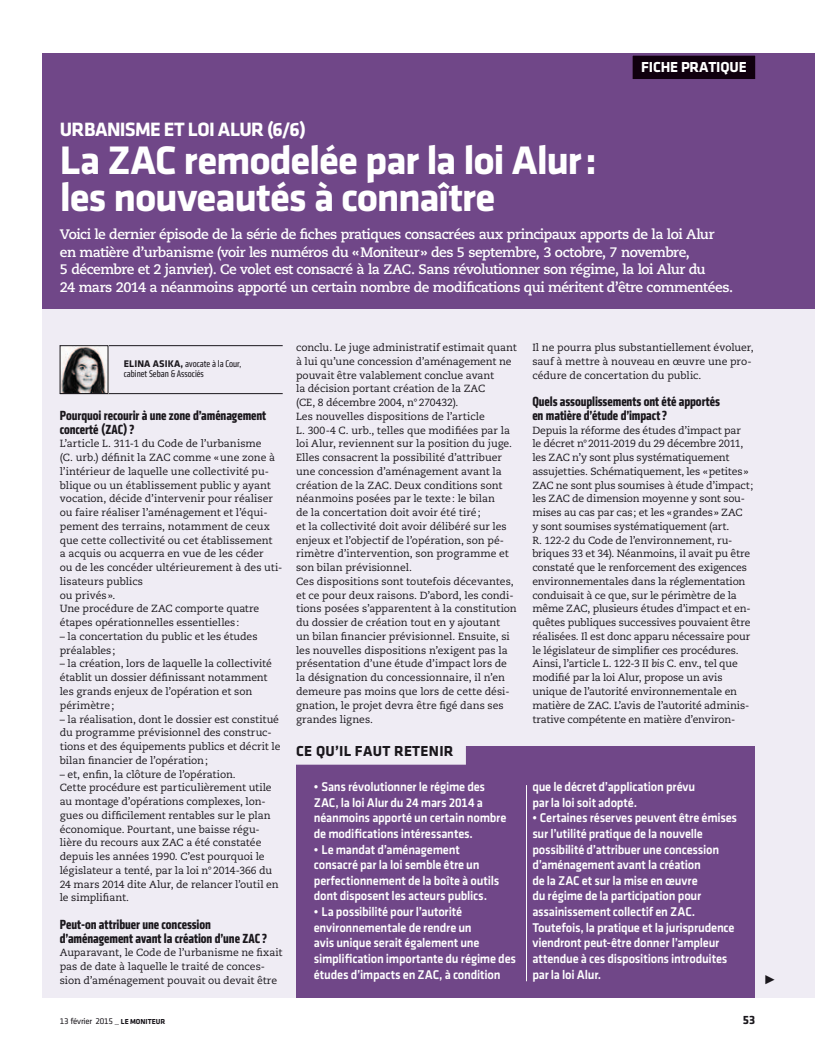
<style>
.page{position:relative;width:815px;height:1053px;background:#fff}
.page>*{position:absolute;margin:0;border:0;box-sizing:border-box;transform-origin:0 0}
.TITRE{font:700 41.25px/37.5px "Klavika";letter-spacing:-.03em;color:#fff}
.SURTITRE{font:700 20px "Klavika";letter-spacing:-.03em;color:#fff}
.retenir_TITRE{font:700 15px "Klavika";letter-spacing:.02em;color:#1a171c}
.Rubrique{font:700 15px "Klavika";letter-spacing:-.01em;color:#fff}
.CHAPEAU{font:700 13.75px/17.5px "Caecilia LT Std";letter-spacing:-.035em;color:#fff}
.INTER{font:700 condensed 13.75px/13.8px "Klavika";letter-spacing:-.005em;color:#1a171c}
.retenir_TEXTE_pusse{font:13.12px/15.6px "Klavika Medium TF";letter-spacing:-.015em;color:#fff;scale:.95 1}
.t1{font:700 12.5px "Klavika";color:#1a171c}
.TEXTE{font:10.38px/13.8px "Caecilia LT Std";letter-spacing:-.01em;color:#1a171c}
.SIGNATURE_interven{font:condensed 10px/10px "Klavika";color:#1a171c}
.t2{font:8.75px "Klavika Regular TF";letter-spacing:-.025em;color:#1a171c}
.s1{font-weight:700;font-stretch:normal}
.s2{font-style:italic}
.s3{font-size:10px}
.s4{font-family:"Klavika";font-weight:700;font-size:7.5px}
</style>
<div class="page">
<div style="left:42px;top:53px;width:773px;height:256px;background:#704788"></div>
<div style="left:42px;top:309px;width:773px;height:688px;background:#efecf4"></div>
<hr style="left:60px;top:345px;width:223px;height:1px;background:#1a171c">
<hr style="left:60px;top:393px;width:223px;height:1px;background:#1a171c">
<div style="left:296px;top:745px;width:459px;height:252px;background:#704788"></div>
<div style="left:294px;top:741px;width:172px;height:23px;background:#efecf4"></div>
<hr style="left:526px;top:785px;width:1px;height:196px;background:#fff">
<div style="left:631px;top:54px;width:125px;height:26px;background:#10000e"></div>
<div style="left:630px;top:53px;width:128px;height:28px;border:2px solid #704788"></div>
<img style="left:62px;top:347px;width:44px;height:44px">
<div style="left:60px;top:345px;width:48px;height:48px;border:1px solid #1a171c"></div>
<p class="Rubrique" style="left:641px;top:59px;width:107px">FICHE PRATIQUE</p>
<p class="SURTITRE" style="left:60px;top:118px;width:247px">URBANISME ET LOI ALUR (6/6)</p>
<p class="TITRE" style="left:60px;top:141px;width:538px">La ZAC remodelée par la loi Alur: les nouveautés à connaître</p>
<p class="CHAPEAU" style="left:60px;top:226px;width:675px">Voici le dernier épisode de la série de fiches pratiques consacrées aux principaux apports de la loi Alur en matière d’urbanisme (voir les numéros du «Moniteur» des 5 septembre, 3 octobre, 7 novembre,<br>5 décembre et 2 janvier). Ce volet est consacré à la ZAC. Sans révolutionner son régime, la loi Alur du<br>24 mars 2014 a néanmoins apporté un certain nombre de modifications qui méritent d’être commentées.</p>
<p class="SIGNATURE_interven" style="left:124px;top:359px;width:119px"><span class="s1">ELINA ASIKA,</span> avocate à la Cour, cabinet Seban &amp; Associés</p>
<p class="INTER" style="left:60px;top:408px;width:208px">Pourquoi recourir à une zone d’aménagement concerté (ZAC)?</p>
<p class="TEXTE" style="left:60px;top:437px;width:224px">L’article L. 311-1 du Code de l’urbanisme<br>(C. urb.) définit la ZAC comme «une zone à l’intérieur de laquelle une collectivité pu&shy;blique ou un établissement public y ayant vocation, décide d’intervenir pour réaliser ou faire réaliser l’aménagement et l’équi&shy;pement des terrains, notamment de ceux que cette collectivité ou cet établissement<br>a acquis ou acquerra en vue de les céder<br>ou de les concéder ultérieurement à des uti&shy;lisateurs publics<br>ou privés».</p>
<p class="TEXTE" style="left:60px;top:602px;width:201px">Une procédure de ZAC comporte quatre étapes opérationnelles essentielles:</p>
<p class="TEXTE" style="left:60px;top:629px;width:199px">– la concertation du public et les études préalables;</p>
<p class="TEXTE" style="left:60px;top:657px;width:214px">– la création, lors de laquelle la collectivité établit un dossier définissant notamment les grands enjeux de l’opération et son périmètre;</p>
<p class="TEXTE" style="left:60px;top:712px;width:222px">– la réalisation, dont le dossier est constitué du programme prévisionnel des construc&shy;tions et des équipements publics et décrit le bilan financier de l’opération;</p>
<p class="TEXTE" style="left:60px;top:767px;width:177px">– et, enfin, la clôture de l’opération.</p>
<p class="TEXTE" style="left:60px;top:781px;width:220px">Cette procédure est particulièrement utile au montage d’opérations complexes, lon&shy;gues ou difficilement rentables sur le plan économique. Pourtant, une baisse régu&shy;lière du recours aux ZAC a été constatée depuis les années 1990. C’est pourquoi le législateur a tenté, par la loi n°2014-366 du 24 mars 2014 dite Alur, de relancer l’outil en le simplifiant.</p>
<p class="INTER" style="left:60px;top:917px;width:209px">Peut-on attribuer une concession d’aménagement avant la création d’une ZAC ?</p>
<p class="TEXTE" style="left:60px;top:946px;width:224px">Auparavant, le Code de l’urbanisme ne fixait pas de date à laquelle le traité de conces&shy;sion d’aménagement pouvait ou devait être</p>
<p class="TEXTE" style="left:296px;top:341px;width:222px">conclu. Le juge administratif estimait quant à lui qu’une concession d’aménagement ne pouvait être valablement conclue avant<br>la décision portant création de la ZAC<br>(CE, 8 décembre 2004, n°270432).</p>
<p class="TEXTE" style="left:296px;top:409px;width:217px">Les nouvelles dispositions de l’article<br>L. 300-4 C. urb., telles que modifiées par la loi Alur, reviennent sur la position du juge.<br>Elles consacrent la possibilité d’attribuer une concession d’aménagement avant la création de la ZAC. Deux conditions sont néanmoins posées par le texte: le bilan<br>de la concertation doit avoir été tiré;<br>et la collectivité doit avoir délibéré sur les enjeux et l’objectif de l’opération, son pé&shy;rimètre d’intervention, son programme et son bilan prévisionnel.</p>
<p class="TEXTE" style="left:296px;top:574px;width:222px">Ces dispositions sont toutefois décevantes, et ce pour deux raisons. D’abord, les condi&shy;tions posées s’apparentent à la constitution du dossier de création tout en y ajoutant<br>un bilan financier prévisionnel. Ensuite, si les nouvelles dispositions n’exigent pas la présentation d’une étude d’impact lors de la désignation du concessionnaire, il n’en demeure pas moins que lors de cette dési&shy;gnation, le projet devra être figé dans ses grandes lignes.</p>
<p class="retenir_TITRE" style="left:296px;top:742px;width:159px">CE QU’IL FAUT RETENIR</p>
<p class="retenir_TEXTE_pusse" style="left:314px;top:778px;width:204px">• Sans révolutionner le régime des ZAC, la loi Alur du 24 mars 2014 a néanmoins apporté un certain nombre de modifications intéressantes.</p>
<p class="retenir_TEXTE_pusse" style="left:314px;top:841px;width:197px">• Le mandat d’aménagement consacré par la loi semble être un perfectionnement de la boîte à outils dont disposent les acteurs publics.</p>
<p class="retenir_TEXTE_pusse" style="left:314px;top:903px;width:214px">• La possibilité pour l’autorité environnementale de rendre un<br>avis unique serait également une simplification importante du régime des études d’impacts en ZAC, à condition</p>
<p class="TEXTE" style="left:532px;top:341px;width:223px">Il ne pourra plus substantiellement évoluer, sauf à mettre à nouveau en œuvre une pro&shy;cédure de concertation du public.</p>
<p class="INTER" style="left:532px;top:394px;width:189px">Quels assouplissements ont été apportés en matière d’étude d’impact?</p>
<p class="TEXTE" style="left:532px;top:423px;width:223px">Depuis la réforme des études d’impact par<br>le décret n°2011-2019 du 29 décembre 2011, les ZAC n’y sont plus systématiquement assujetties. Schématiquement, les «petites» ZAC ne sont plus soumises à étude d’impact; les ZAC de dimension moyenne y sont sou&shy;mises au cas par cas; et les «grandes» ZAC<br>y sont soumises systématiquement (art.<br>R. 122-2 du Code de l’environnement, ru&shy;briques 33 et 34). Néanmoins, il avait pu être constaté que le renforcement des exigences environnementales dans la réglementation conduisait à ce que, sur le périmètre de la même ZAC, plusieurs études d’impact et en&shy;quêtes publiques successives pouvaient être réalisées. Il est donc apparu nécessaire pour le législateur de simplifier ces procédures.</p>
<p class="TEXTE" style="left:532px;top:657px;width:218px">Ainsi, l’article L. 122-3 II <span class="s2">bis</span> C. env., tel que modifié par la loi Alur, propose un avis unique de l’autorité environnementale en matière de ZAC. L’avis de l’autorité adminis&shy;trative compétente en matière d’environ-</p>
<p class="retenir_TEXTE_pusse" style="left:532px;top:778px;width:173px">que le décret d’application prévu par la loi soit adopté.</p>
<p class="retenir_TEXTE_pusse" style="left:532px;top:810px;width:217px">• Certaines réserves peuvent être émises sur l’utilité pratique de la nouvelle possibilité d’attribuer une concession d’aménagement avant la création<br>de la ZAC et sur la mise en œuvre<br>du régime de la participation pour assainissement collectif en ZAC.<br>Toutefois, la pratique et la jurisprudence viendront peut-être donner l’ampleur attendue à ces dispositions introduites par la loi Alur.</p>
<p class="t2" style="left:60px;top:1016px;width:107px">13 février 2015 <span class="s3">_</span> <span class="s4">LE MONITEUR</span></p>
<p class="t1" style="left:743px;top:1012px;width:14px">53</p>
</div>
